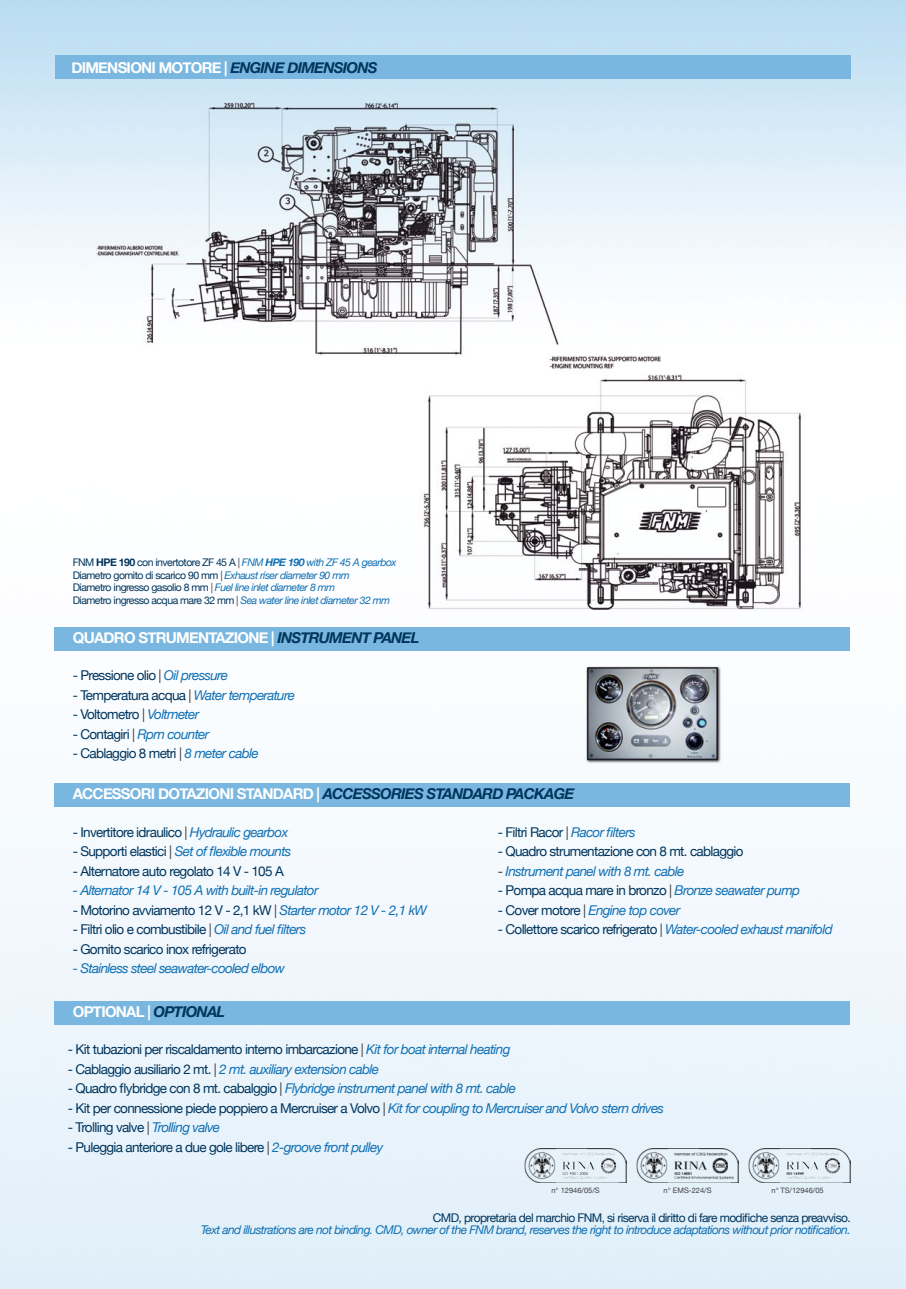
<style>
.page{position:relative;width:906px;height:1289px;background:#fff}
.page>*{position:absolute;margin:0;border:0;box-sizing:border-box;transform-origin:0 0}
.t1{font:700 15px "Helvetica Neue";letter-spacing:-.05em;color:#fff}
.t2{font:13.5px "Helvetica Neue";letter-spacing:-.05em;color:#00355d}
.t3{font:italic 13.5px "Helvetica Neue";letter-spacing:-.05em;color:#1070b4}
.t4{font:italic 12px "Helvetica Neue";letter-spacing:-.05em;color:#1070b4}
.t5{font:12px "Helvetica Neue";letter-spacing:-.05em;color:#00355d}
.t6{font:10.5px/12.6px "Helvetica Neue";letter-spacing:-.05em;color:#00355d}
.t7{font:7.5px "Helvetica Neue";color:#3e3d40}
.s1{font-style:italic;color:#00355d}
.s2{font-weight:700}
.s3{color:#3e3d40}
.s4{font-style:italic;color:#1070b4}
.s5{font-weight:700;font-style:italic;color:#1070b4}
.s6{font-style:italic;color:#3e3d40}
.s7{font-style:normal;color:#00355d}
.s8{font-style:normal;color:#3e3d40}
</style>
<div class="page">
<img style="left:0;top:0;width:905px;height:1288px">
<div style="left:55px;top:55px;width:795px;height:24px;background:#79b7e0"></div>
<div style="left:54px;top:1000px;width:795px;height:24px;background:#79b7e0"></div>
<div style="left:54px;top:783px;width:795px;height:24px;background:#79b7e0"></div>
<img style="left:748px;top:1148px;width:102px;height:34px">
<img style="left:524px;top:1148px;width:102px;height:34px">
<img style="left:636px;top:1148px;width:102px;height:34px">
<div style="left:54px;top:627px;width:795px;height:23px;background:#79b7e0"></div>
<img style="left:579px;top:659px;width:146px;height:108px">
<p class="t1" style="left:71px;top:58px;width:308px">DIMENSIONI MOTORE | <span class="s1">ENGINE DIMENSIONS</span></p>
<p class="t6" style="left:73px;top:556px;width:325px">FNM <span class="s2">HPE 190</span> con invertotore ZF 45 A <span class="s3">|</span> <span class="s4">FNM</span> <span class="s5">HPE 190</span> <span class="s4">with ZF 45 A gearbox </span>Diametro gomito di scarico 90 mm <span class="s3">|</span> <span class="s4">Exhaust riser diameter 90 mm<br></span>Diametro ingresso gasolio 8 mm <span class="s3">|</span> <span class="s4">Fuel line inlet diameter 8 mm<br></span>Diametro ingresso acqua mare 32 mm <span class="s3">|</span> <span class="s4">Sea water line inlet diameter 32 mm</span></p>
<p class="t1" style="left:73px;top:628px;width:348px">QUADRO STRUMENTAZIONE | <span class="s1">INSTRUMENT PANEL</span></p>
<p class="t2" style="left:73px;top:667px;width:157px">- Pressione olio <span class="s3">|</span> <span class="s4">Oil pressure</span></p>
<p class="t2" style="left:73px;top:687px;width:224px">- Temperatura acqua <span class="s6">|</span> <span class="s4">Water temperature</span></p>
<p class="t2" style="left:73px;top:706px;width:128px">- Voltometro <span class="s3">|</span> <span class="s4">Voltmeter</span></p>
<p class="t2" style="left:73px;top:726px;width:138px">- Contagiri <span class="s3">|</span> <span class="s4">Rpm counter</span></p>
<p class="t2" style="left:73px;top:745px;width:187px">- Cablaggio 8 metri <span class="s3">|</span> <span class="s4">8 meter cable</span></p>
<p class="t1" style="left:73px;top:784px;width:503px">ACCESSORI DOTAZIONI STANDARD | <span class="s1">ACCESSORIES STANDARD PACKAGE</span></p>
<p class="t2" style="left:73px;top:824px;width:217px">- Invertitore idraulico <span class="s3">|</span> <span class="s4">Hydraulic gearbox</span></p>
<p class="t3" style="left:73px;top:843px;width:220px"><span class="s7">- Supporti elastici</span> <span class="s8">|</span> Set of flexible mounts</p>
<p class="t2" style="left:73px;top:863px;width:212px">- Alternatore auto regolato 14 V - 105 A</p>
<p class="t3" style="left:73px;top:882px;width:247px">- Alternator 14 V - 105 A with built-in regulator</p>
<p class="t2" style="left:73px;top:902px;width:356px">- Motorino avviamento 12 V - 2,1 kW <span class="s3">|</span> <span class="s4">Starter motor 12 V - 2,1 kW</span></p>
<p class="t2" style="left:73px;top:921px;width:235px">- Filtri olio e combustibile <span class="s3">|</span> <span class="s4">Oil and fuel filters</span></p>
<p class="t2" style="left:73px;top:941px;width:175px">- Gomito scarico inox refrigerato</p>
<p class="t3" style="left:73px;top:960px;width:214px">- Stainless steel seawater-cooled elbow</p>
<p class="t2" style="left:498px;top:824px;width:139px">- Filtri Racor <span class="s3">|</span> <span class="s4">Racor filters</span></p>
<p class="t2" style="left:498px;top:843px;width:247px">- Quadro strumentazione con 8 mt. cablaggio</p>
<p class="t3" style="left:498px;top:863px;width:188px"><span class="s8">-</span> Instrument panel with 8 mt. cable</p>
<p class="t2" style="left:498px;top:882px;width:304px">- Pompa acqua mare in bronzo <span class="s3">|</span> <span class="s4">Bronze seawater pump</span></p>
<p class="t3" style="left:498px;top:902px;width:184px"><span class="s7">- Cover motore</span> <span class="s3">|</span> Engine top cover</p>
<p class="t2" style="left:498px;top:921px;width:336px">- Collettore scarico refrigerato <span class="s3">|</span> <span class="s4">Water-cooled exhaust manifold</span></p>
<p class="t1" style="left:73px;top:1002px;width:154px">OPTIONAL | <span class="s1">OPTIONAL</span></p>
<p class="t2" style="left:68px;top:1041px;width:444px">- Kit tubazioni per riscaldamento interno imbarcazione <span class="s3">|</span> <span class="s4">Kit for boat internal heating</span></p>
<p class="t3" style="left:68px;top:1060px;width:313px"><span class="s7">- Cablaggio ausiliario 2 mt.</span> <span class="s3">|</span> 2 mt. auxiliary extension cable</p>
<p class="t3" style="left:68px;top:1080px;width:450px"><span class="s7">- Quadro flybridge con 8 mt. cabalggio</span> <span class="s3">|</span> Flybridge instrument panel with 8 mt. cable</p>
<p class="t2" style="left:68px;top:1099px;width:597px">- Kit per connessione piede poppiero a Mercruiser a Volvo <span class="s6">|</span> <span class="s4">Kit for coupling to Mercruiser and Volvo stern drives</span></p>
<p class="t2" style="left:68px;top:1119px;width:154px">- Trolling valve <span class="s3">|</span> <span class="s4">Trolling valve</span></p>
<p class="t2" style="left:68px;top:1138px;width:317px">- Puleggia anteriore a due gole libere <span class="s3">|</span> <span class="s4">2-groove front pulley</span></p>
<p class="t7" style="left:551px;top:1185px;width:50px">n° 12946/05/S</p>
<p class="t7" style="left:663px;top:1185px;width:50px">n° EMS-224/S</p>
<p class="t7" style="left:771px;top:1185px;width:54px">n° TS/12946/05</p>
<p class="t5" style="left:433px;top:1210px;width:419px">CMD, propretaria del marchio FNM, si riserva il diritto di fare modifiche senza preavviso.</p>
<p class="t4" style="left:201px;top:1222px;width:651px">Text and illustrations are not binding. CMD, owner of the FNM brand, reserves the right to introduce adaptations without prior notification.</p>
</div>
